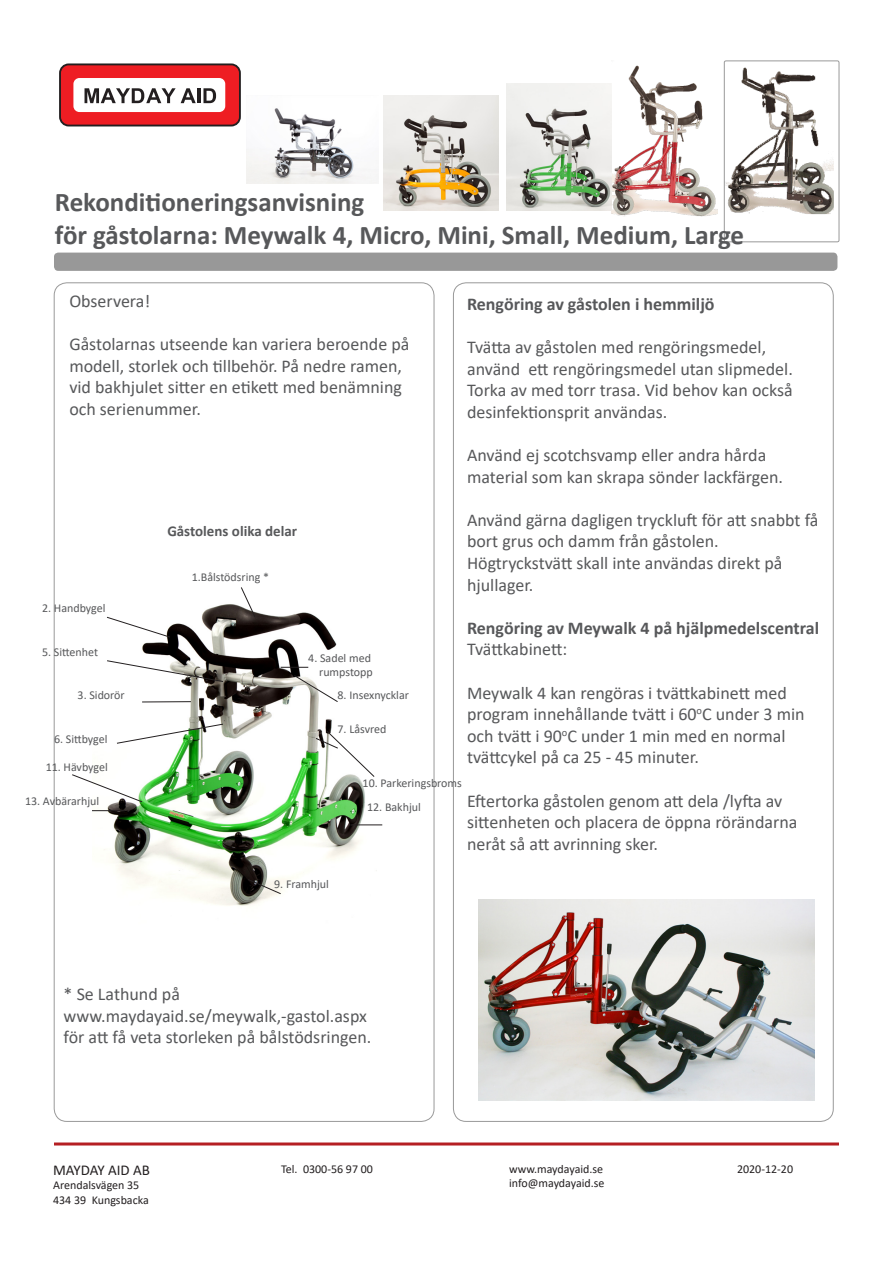
<style>
.page{position:relative;width:893px;height:1263px;background:#fff}
.page>*{position:absolute;margin:0;border:0;box-sizing:border-box;transform-origin:0 0}
.t1{font:700 27px/32.4px "Calibri";color:#57585a}
.t2{font:18px/21.6px "Calibri";color:#57585a}
.t3{font:700 18px "Calibri";color:#57585a}
.t4{font:700 15px "Calibri";color:#57585a}
.t5{font:15px "Calibri";color:#231f20}
.t6{font:12px "Calibri";color:#57585a}
.t7{font:12px/14.4px "Calibri";color:#231f20}
</style>
<div class="page">
<hr style="left:54px;top:1142px;width:785px;height:3px;background:#b51f23">
<div style="left:54px;top:253px;width:783px;height:18px;background:#989898;border-radius:4px"></div>
<div style="left:60px;top:64px;width:180px;height:62px;background:#ee1d23;border-radius:9px"></div>
<div style="left:59px;top:63px;width:182px;height:63px;border:2px solid #231f20;border-radius:9px"></div>
<div style="left:73px;top:78px;width:152px;height:34px;background:#fff;border-radius:6px"></div>
<svg style="left:85px;top:88px;width:111px;height:15px"></svg>
<hr style="left:197px;top:88px;width:3px;height:15px;background:#231f20">
<svg style="left:203px;top:88px;width:13px;height:15px"></svg>
<img style="left:724px;top:61px;width:110px;height:153px">
<div style="left:724px;top:61px;width:115px;height:181px;border:1px solid #999;border-radius:2px"></div>
<img style="left:611px;top:65px;width:106px;height:152px">
<img style="left:506px;top:83px;width:105px;height:128px">
<img style="left:383px;top:96px;width:116px;height:115px">
<img style="left:247px;top:108px;width:130px;height:76px">
<img style="left:92px;top:604px;width:291px;height:302px">
<svg style="left:240px;top:587px;width:16px;height:31px"></svg>
<svg style="left:281px;top:667px;width:27px;height:1px"></svg>
<svg style="left:293px;top:674px;width:46px;height:29px"></svg>
<svg style="left:315px;top:730px;width:60px;height:48px"></svg>
<hr style="left:350px;top:824px;width:32px;height:1px;background:#231f20">
<svg style="left:247px;top:878px;width:35px;height:17px"></svg>
<svg style="left:72px;top:774px;width:71px;height:29px"></svg>
<svg style="left:116px;top:723px;width:108px;height:21px"></svg>
<hr style="left:142px;top:701px;width:49px;height:1px;background:#231f20">
<svg style="left:106px;top:660px;width:118px;height:22px"></svg>
<svg style="left:106px;top:616px;width:65px;height:22px"></svg>
<hr style="left:92px;top:810px;width:33px;height:1px;background:#231f20">
<img style="left:478px;top:899px;width:337px;height:201px">
<h1 class="t1" style="left:55px;top:186px;width:691px">Rekonditioneringsanvisning<br>för gåstolarna: Meywalk 4, Micro, Mini, Small, Medium, Large</h1>
<p class="t2" style="left:69px;top:290px;width:83px">Observera!</p>
<p class="t2" style="left:69px;top:333px;width:342px">Gåstolarnas utseende kan variera beroende på modell, storlek och tillbehör. På nedre ramen, vid bakhjulet sitter en etikett med benämning och serienummer.</p>
<p class="t3" style="left:467px;top:291px;width:249px">Rengöring av gåstolen i hemmiljö</p>
<p class="t2" style="left:467px;top:336px;width:301px">Tvätta av gåstolen med rengöringsmedel,</p>
<p class="t2" style="left:467px;top:357px;width:327px">använd ett rengöringsmedel utan slipmedel.</p>
<p class="t2" style="left:467px;top:379px;width:327px">Torka av med torr trasa. Vid behov kan också</p>
<p class="t2" style="left:467px;top:401px;width:202px">desinfektionsprit användas.</p>
<p class="t2" style="left:467px;top:444px;width:301px">Använd ej scotchsvamp eller andra hårda</p>
<p class="t2" style="left:467px;top:465px;width:318px">material som kan skrapa sönder lackfärgen.</p>
<p class="t2" style="left:467px;top:509px;width:353px">Använd gärna dagligen tryckluft för att snabbt få bort grus och damm från gåstolen.</p>
<p class="t2" style="left:467px;top:552px;width:317px">Högtryckstvätt skall inte användas direkt på</p>
<p class="t2" style="left:467px;top:573px;width:68px">hjullager.</p>
<p class="t3" style="left:467px;top:615px;width:354px">Rengöring av Meywalk 4 på hjälpmedelscentral</p>
<p class="t2" style="left:467px;top:638px;width:102px">Tvättkabinett:</p>
<p class="t2" style="left:467px;top:681px;width:321px">Meywalk 4 kan rengöras i tvättkabinett med</p>
<p class="t2" style="left:467px;top:703px;width:339px">program innehållande tvätt i 60<sup>o</sup>C under 3 min och tvätt i 90<sup>o</sup>C under 1 min med en normal tvättcykel på ca 25 - 45 minuter.</p>
<p class="t2" style="left:467px;top:789px;width:317px">Eftertorka gåstolen genom att dela /lyfta av</p>
<p class="t2" style="left:467px;top:811px;width:332px">sittenheten och placera de öppna rörändarna neråt så att avrinning sker.</p>
<p class="t4" style="left:167px;top:520px;width:131px">Gåstolens olika delar</p>
<p class="t6" style="left:192px;top:568px;width:79px">1.Bålstödsring *</p>
<p class="t6" style="left:42px;top:600px;width:65px">2. Handbygel</p>
<p class="t6" style="left:42px;top:643px;width:58px">5. Sittenhet</p>
<p class="t6" style="left:308px;top:650px;width:64px">4. Sadel med</p>
<p class="t6" style="left:319px;top:664px;width:55px">rumpstopp</p>
<p class="t6" style="left:338px;top:687px;width:73px">8. Insexnycklar</p>
<p class="t6" style="left:78px;top:687px;width:49px">3. Sidorör</p>
<p class="t6" style="left:338px;top:721px;width:50px">7. Låsvred</p>
<p class="t6" style="left:54px;top:731px;width:55px">6. Sittbygel</p>
<p class="t6" style="left:46px;top:759px;width:64px">11. Hävbygel</p>
<p class="t6" style="left:25px;top:793px;width:76px">13. Avbärarhjul</p>
<p class="t6" style="left:363px;top:775px;width:101px">10. Parkeringsbroms</p>
<p class="t6" style="left:367px;top:798px;width:55px">12. Bakhjul</p>
<p class="t6" style="left:274px;top:876px;width:56px">9. Framhjul</p>
<p class="t2" style="left:64px;top:983px;width:118px">* Se Lathund på</p>
<p class="t2" style="left:64px;top:1004px;width:305px">www.maydayaid.se/meywalk,-gastol.aspx</p>
<p class="t2" style="left:64px;top:1026px;width:309px">för att få veta storleken på bålstödsringen.</p>
<p class="t5" style="left:53px;top:1160px;width:98px">MAYDAY AID AB</p>
<p class="t7" style="left:53px;top:1178px;width:97px">Arendalsvägen 35<br>434 39 Kungsbacka</p>
<p class="t7" style="left:281px;top:1161px;width:93px">Tel. 0300-56 97 00</p>
<p class="t7" style="left:509px;top:1161px;width:97px">www.maydayaid.se info@maydayaid.se</p>
<p class="t7" style="left:737px;top:1161px;width:58px">2020-12-20</p>
</div>
